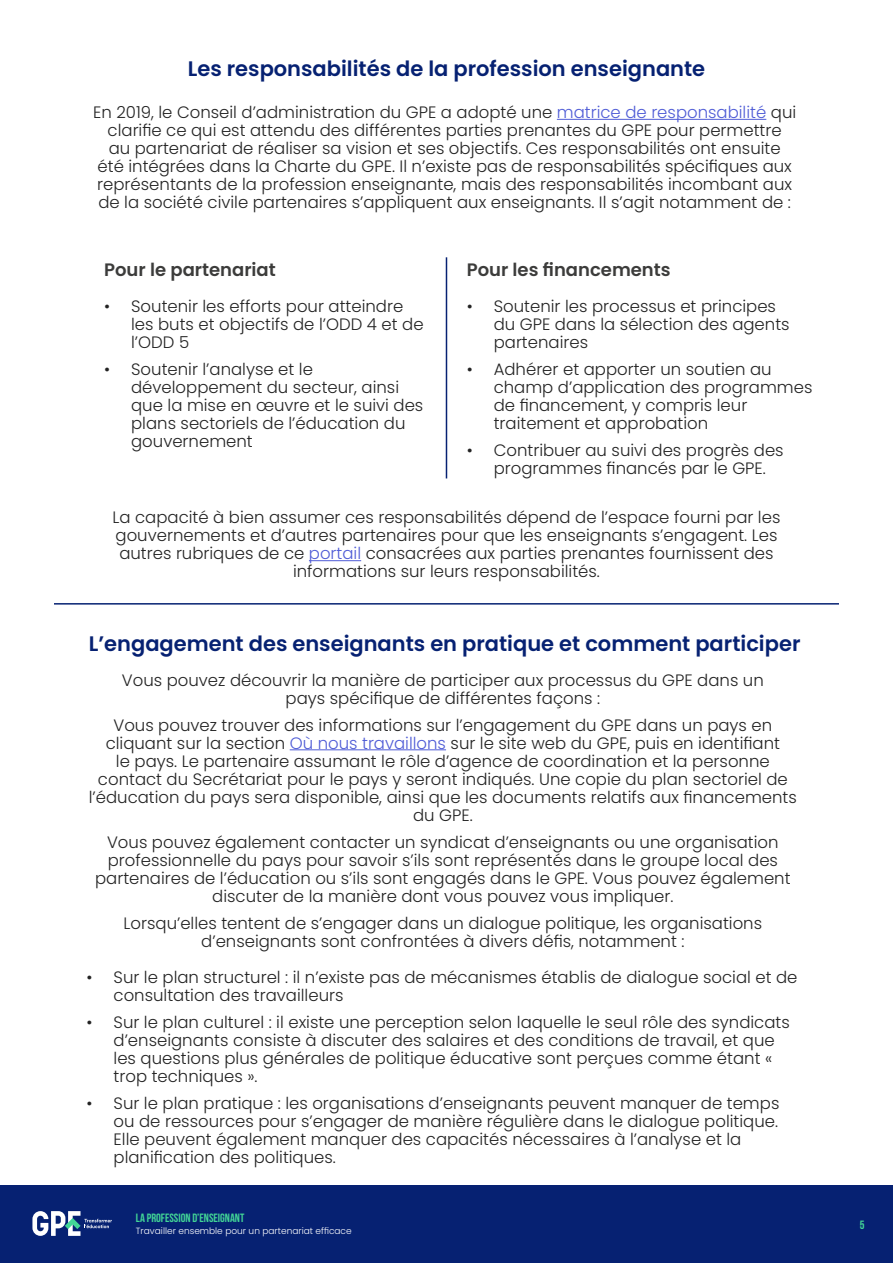
<style>
.page{position:relative;width:893px;height:1263px;background:#fff}
.page>*{position:absolute;margin:0;border:0;box-sizing:border-box;transform-origin:0 0}
.t1{font:600 21px "Poppins";color:#062172}
.t2{font:600 18px "Poppins";color:#3c3c3b}
.t3{font:300 16.5px/18px "Poppins";color:#232323;text-align:center}
.t4{font:700 12px "Bebas Neue";color:#42d696}
.t5{font:300 9px "Poppins";color:#fff}
.s1{color:#4f5cd6}
</style>
<div class="page">
<hr style="left:557px;top:119px;width:209px;height:1px;background:#4f5cd6">
<hr style="left:446px;top:257px;width:1px;height:221px;background:#062172">
<hr style="left:309px;top:560px;width:52px;height:1px;background:#4f5cd6">
<hr style="left:290px;top:749px;width:156px;height:1px;background:#4f5cd6">
<hr style="left:54px;top:603px;width:785px;height:2px;background:#062172">
<div style="left:0;top:1185px;width:893px;height:78px;background:#062172"></div>
<svg style="left:32px;top:1211px;width:80px;height:25px"></svg>
<p class="t1" style="left:188px;top:57px;width:519px">Les responsabilités de la profession enseignante</p>
<p class="t3" style="left:93px;top:103px;width:705px">En 2019, le Conseil d’administration du GPE a adopté une <span class="s1">matrice de responsabilité</span> qui clarifie ce qui est attendu des différentes parties prenantes du GPE pour permettre<br>au partenariat de réaliser sa vision et ses objectifs. Ces responsabilités ont ensuite<br>été intégrées dans la Charte du GPE. Il n’existe pas de responsabilités spécifiques aux représentants de la profession enseignante, mais des responsabilités incombant aux de la société civile partenaires s’appliquent aux enseignants. Il s’agit notamment de :</p>
<p class="t2" style="left:467px;top:259px;width:205px">Pour les financements</p>
<p class="t3" style="left:494px;top:297px;width:297px;text-align:left;text-indent:-27px">• Soutenir les processus et principes du GPE dans la sélection des agents partenaires</p>
<p class="t3" style="left:494px;top:360px;width:320px;text-align:left;text-indent:-27px">• Adhérer et apporter un soutien au champ d’application des programmes de financement, y compris leur traitement et approbation</p>
<p class="t3" style="left:467px;top:441px;width:318px">• Contribuer au suivi des progrès des programmes financés par le GPE.</p>
<p class="t3" style="left:113px;top:509px;width:669px">La capacité à bien assumer ces responsabilités dépend de l’espace fourni par les gouvernements et d’autres partenaires pour que les enseignants s’engagent. Les autres rubriques de ce <span class="s1">portail</span> consacrées aux parties prenantes fournissent des informations sur leurs responsabilités.</p>
<p class="t2" style="left:104px;top:259px;width:173px">Pour le partenariat</p>
<p class="t3" style="left:131px;top:297px;width:294px;text-align:left;text-indent:-27px">• Soutenir les efforts pour atteindre les buts et objectifs de l’ODD 4 et de l’ODD 5</p>
<p class="t3" style="left:131px;top:360px;width:294px;text-align:left;text-indent:-27px">• Soutenir l’analyse et le développement du secteur, ainsi que la mise en œuvre et le suivi des plans sectoriels de l’éducation du gouvernement</p>
<p class="t1" style="left:89px;top:631px;width:713px">L’engagement des enseignants en pratique et comment participer</p>
<p class="t3" style="left:122px;top:671px;width:643px">Vous pouvez découvrir la manière de participer aux processus du GPE dans un pays spécifique de différentes façons :</p>
<p class="t3" style="left:89px;top:716px;width:709px">Vous pouvez trouver des informations sur l’engagement du GPE dans un pays en cliquant sur la section <span class="s1">Où nous travaillons</span> sur le site web du GPE, puis en identifiant<br>le pays. Le partenaire assumant le rôle d’agence de coordination et la personne contact du Secrétariat pour le pays y seront indiqués. Une copie du plan sectoriel de l’éducation du pays sera disponible, ainsi que les documents relatifs aux financements du GPE.</p>
<p class="t3" style="left:95px;top:833px;width:697px">Vous pouvez également contacter un syndicat d’enseignants ou une organisation professionnelle du pays pour savoir s’ils sont représentés dans le groupe local des partenaires de l’éducation ou s’ils sont engagés dans le GPE. Vous pouvez également discuter de la manière dont vous pouvez vous impliquer.</p>
<p class="t3" style="left:124px;top:914px;width:640px">Lorsqu’elles tentent de s’engager dans un dialogue politique, les organisations d’enseignants sont confrontées à divers défis, notamment :</p>
<p class="t3" style="left:114px;top:968px;width:685px;text-align:left;text-indent:-27px">• Sur le plan structurel : il n’existe pas de mécanismes établis de dialogue social et de consultation des travailleurs</p>
<p class="t3" style="left:114px;top:1013px;width:678px;text-align:left;text-indent:-27px">• Sur le plan culturel : il existe une perception selon laquelle le seul rôle des syndicats d’enseignants consiste à discuter des salaires et des conditions de travail, et que les questions plus générales de politique éducative sont perçues comme étant « trop techniques ».</p>
<p class="t3" style="left:114px;top:1094px;width:667px;text-align:left;text-indent:-27px">• Sur le plan pratique : les organisations d’enseignants peuvent manquer de temps ou de ressources pour s’engager de manière régulière dans le dialogue politique.<br>Elle peuvent également manquer des capacités nécessaires à l’analyse et la planification des politiques.</p>
<p class="t4" style="left:136px;top:1211px;width:137px">GLOBAL PARTNERSHIP FOR EDUCATION</p>
<p class="t5" style="left:136px;top:1225px;width:187px">Working together for effective partnership</p>
<p class="t4" style="left:136px;top:1211px;width:110px">LA PROFESSION D’ENSEIGNANT</p>
<p class="t5" style="left:136px;top:1225px;width:217px">Travailler ensemble pour un partenariat efficace</p>
<p class="t4" style="left:860px;top:1211px;width:6px">5</p>
<p class="t4" style="left:860px;top:1218px;width:6px">5</p>
</div>
